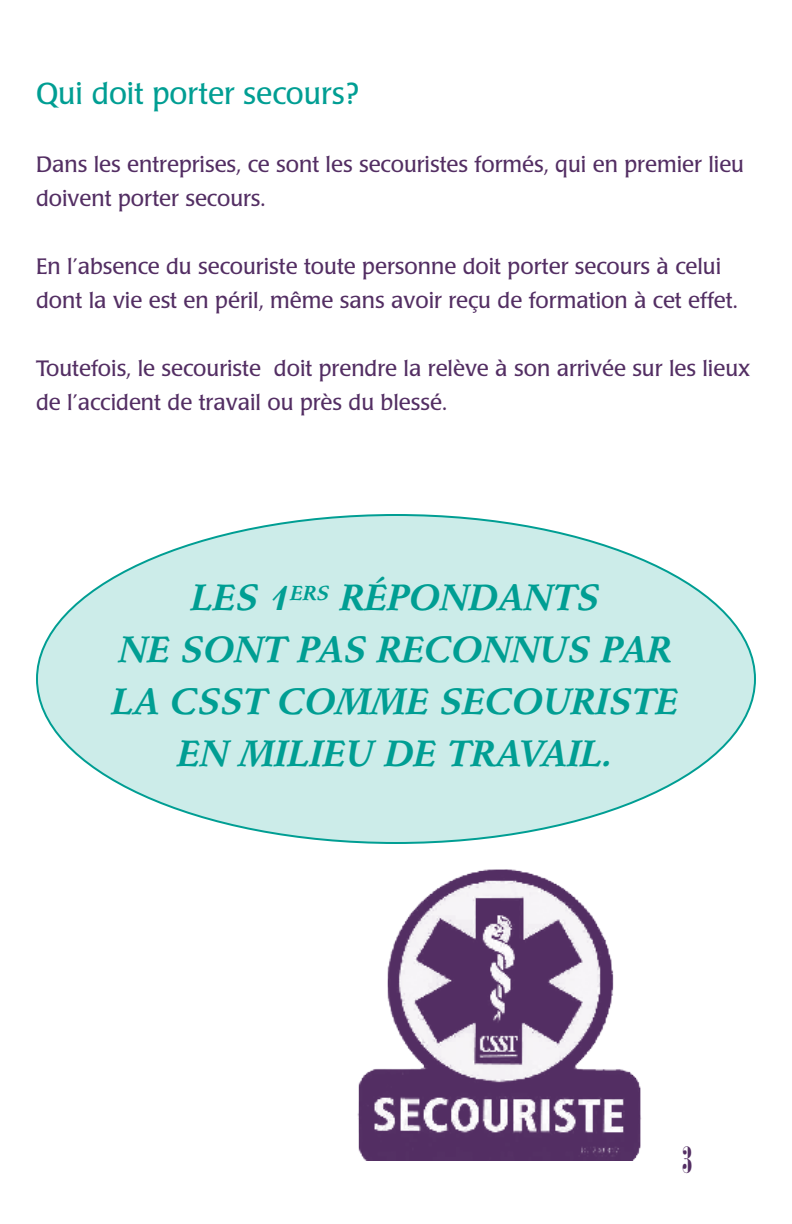
<style>
.page{position:relative;width:792px;height:1224px;background:#fff}
.page>*{position:absolute;margin:0;border:0;box-sizing:border-box;transform-origin:0 0}
.t1{font:italic 700 36px/52px "Stempel Schneidler";color:#009e93;text-align:center}
.t2{font:36px "Onyx";color:#532e63}
.t3{font:30px "Poppl Laudatio";color:#009e93}
.t4{font:22px/34px "Poppl Laudatio";color:#532e63}
</style>
<div class="page">
<div style="left:37px;top:515px;width:718px;height:328px;background:#ccece9;border-radius:50%"></div>
<img style="left:357px;top:869px;width:284px;height:292px">
<h2 class="t3" style="left:36px;top:76px;width:324px">Qui doit porter secours?</h2>
<p class="t4" style="left:36px;top:147px;width:710px">Dans les entreprises, ce sont les secouristes formés, qui en premier lieu doivent porter secours.</p>
<p class="t4" style="left:36px;top:249px;width:703px">En l’absence du secouriste toute personne doit porter secours à celui dont la vie est en péril, même sans avoir reçu de formation à cet effet.</p>
<p class="t4" style="left:36px;top:351px;width:716px">Toutefois, le secouriste doit prendre la relève à son arrivée sur les lieux de l’accident de travail ou près du blessé.</p>
<h1 class="t1" style="left:112px;top:572px;width:568px">LES 1<sup>ERS</sup> RÉPONDANTS<br>NE SONT PAS RECONNUS PAR<br>LA CSST COMME SECOURISTE<br>EN MILIEU DE TRAVAIL.</h1>
<h1 class="t2" style="left:682px;top:1140px;width:12px">3</h1>
</div>
